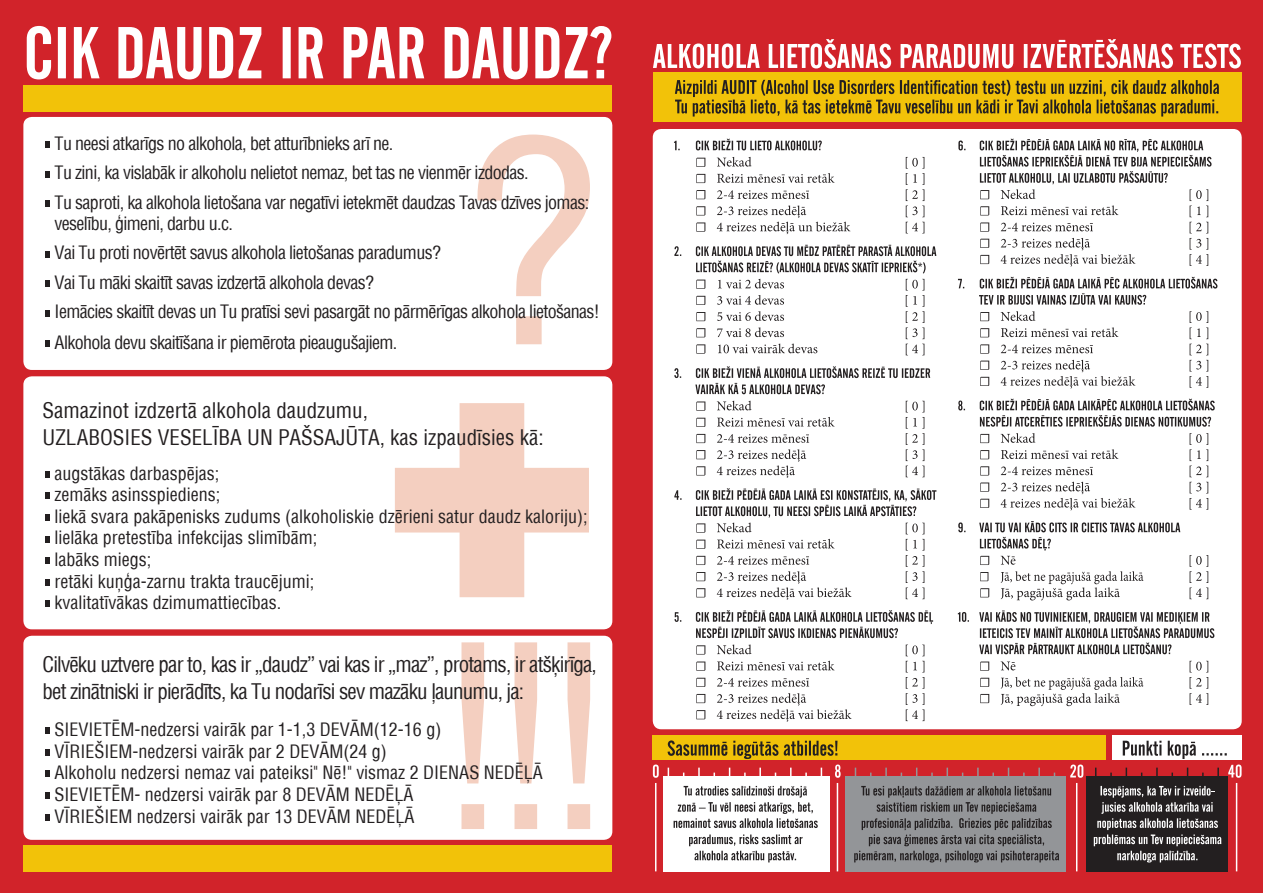
<style>
.page{position:relative;width:1263px;height:893px;background:#d1232a}
.page>*{position:absolute;margin:0;border:0;box-sizing:border-box;transform-origin:0 0}
.t1{font:279.6px "Helvetica Condensed";color:#f4cfc0}
.t2{font:248.85px "Helvetica Condensed";color:#f4cfc0}
.t3{font:21px/27px "Helvetica Condensed";letter-spacing:-.04em;color:#231f20}
.t4{font:21px/27px "Helvetica Condensed";color:#231f20}
.t5{font:18px/21.6px "Helvetica Condensed";color:#231f20}
.t6{font:18px/29.7px "Helvetica Condensed";letter-spacing:-.035em;color:#231f20}
</style>
<div class="page">
<div style="left:23px;top:117px;width:589px;height:253px;background:#fff;border-radius:9px"></div>
<div style="left:23px;top:376px;width:589px;height:253px;background:#fff;border-radius:9px"></div>
<div style="left:23px;top:636px;width:589px;height:204px;background:#fff;border-radius:9px"></div>
<div style="left:23px;top:85px;width:589px;height:26px;background:#f2c209"></div>
<div style="left:23px;top:845px;width:589px;height:27px;background:#f2c209"></div>
<svg style="left:395px;top:403px;width:194px;height:194px"></svg>
<svg style="left:45px;top:141px;width:4px;height:7px"></svg>
<svg style="left:45px;top:200px;width:4px;height:7px"></svg>
<svg style="left:45px;top:171px;width:4px;height:6px"></svg>
<svg style="left:45px;top:251px;width:4px;height:6px"></svg>
<svg style="left:45px;top:280px;width:4px;height:7px"></svg>
<svg style="left:45px;top:310px;width:4px;height:6px"></svg>
<svg style="left:45px;top:340px;width:4px;height:7px"></svg>
<svg style="left:45px;top:471px;width:4px;height:6px"></svg>
<svg style="left:45px;top:492px;width:4px;height:7px"></svg>
<svg style="left:45px;top:514px;width:4px;height:7px"></svg>
<svg style="left:45px;top:536px;width:4px;height:6px"></svg>
<svg style="left:45px;top:557px;width:4px;height:7px"></svg>
<svg style="left:45px;top:579px;width:4px;height:6px"></svg>
<svg style="left:45px;top:600px;width:4px;height:7px"></svg>
<svg style="left:45px;top:727px;width:4px;height:7px"></svg>
<svg style="left:45px;top:749px;width:4px;height:6px"></svg>
<svg style="left:45px;top:770px;width:4px;height:7px"></svg>
<svg style="left:45px;top:792px;width:4px;height:7px"></svg>
<svg style="left:45px;top:814px;width:4px;height:6px"></svg>
<div style="left:653px;top:129px;width:589px;height:600px;background:#fff;border-radius:9px"></div>
<svg style="left:653px;top:39px;width:588px;height:30px"></svg>
<div style="left:653px;top:72px;width:589px;height:50px;background:#f2c209"></div>
<svg style="left:675px;top:80px;width:544px;height:37px"></svg>
<svg style="left:674px;top:141px;width:6px;height:9px"></svg>
<svg style="left:696px;top:139px;width:126px;height:11px"></svg>
<svg style="left:696px;top:158px;width:9px;height:9px"></svg>
<svg style="left:717px;top:157px;width:34px;height:10px"></svg>
<svg style="left:696px;top:174px;width:9px;height:9px"></svg>
<svg style="left:717px;top:173px;width:117px;height:10px"></svg>
<svg style="left:696px;top:190px;width:9px;height:9px"></svg>
<svg style="left:717px;top:190px;width:92px;height:9px"></svg>
<svg style="left:696px;top:206px;width:9px;height:9px"></svg>
<svg style="left:696px;top:222px;width:9px;height:10px"></svg>
<svg style="left:717px;top:205px;width:133px;height:29px"></svg>
<svg style="left:906px;top:157px;width:18px;height:76px"></svg>
<svg style="left:674px;top:246px;width:7px;height:10px"></svg>
<svg style="left:696px;top:245px;width:240px;height:110px"></svg>
<svg style="left:674px;top:368px;width:7px;height:10px"></svg>
<svg style="left:695px;top:366px;width:235px;height:28px"></svg>
<svg style="left:696px;top:401px;width:9px;height:10px"></svg>
<svg style="left:717px;top:401px;width:34px;height:9px"></svg>
<svg style="left:696px;top:418px;width:9px;height:9px"></svg>
<svg style="left:717px;top:417px;width:117px;height:10px"></svg>
<svg style="left:696px;top:434px;width:9px;height:9px"></svg>
<svg style="left:717px;top:434px;width:92px;height:9px"></svg>
<svg style="left:696px;top:450px;width:9px;height:9px"></svg>
<svg style="left:696px;top:466px;width:9px;height:9px"></svg>
<svg style="left:717px;top:449px;width:89px;height:29px"></svg>
<svg style="left:906px;top:401px;width:18px;height:76px"></svg>
<svg style="left:674px;top:490px;width:7px;height:10px"></svg>
<svg style="left:696px;top:488px;width:240px;height:112px"></svg>
<svg style="left:674px;top:612px;width:7px;height:10px"></svg>
<svg style="left:696px;top:610px;width:237px;height:28px"></svg>
<svg style="left:696px;top:645px;width:9px;height:9px"></svg>
<svg style="left:717px;top:644px;width:34px;height:10px"></svg>
<svg style="left:696px;top:661px;width:9px;height:10px"></svg>
<svg style="left:717px;top:661px;width:117px;height:9px"></svg>
<svg style="left:696px;top:678px;width:9px;height:9px"></svg>
<svg style="left:717px;top:678px;width:92px;height:9px"></svg>
<svg style="left:696px;top:694px;width:9px;height:9px"></svg>
<svg style="left:696px;top:710px;width:9px;height:9px"></svg>
<svg style="left:717px;top:693px;width:134px;height:29px"></svg>
<svg style="left:906px;top:645px;width:18px;height:76px"></svg>
<svg style="left:958px;top:140px;width:7px;height:10px"></svg>
<svg style="left:980px;top:139px;width:231px;height:128px"></svg>
<svg style="left:958px;top:279px;width:6px;height:9px"></svg>
<svg style="left:979px;top:277px;width:238px;height:28px"></svg>
<svg style="left:980px;top:312px;width:9px;height:9px"></svg>
<svg style="left:1001px;top:311px;width:34px;height:10px"></svg>
<svg style="left:980px;top:328px;width:9px;height:9px"></svg>
<svg style="left:1001px;top:327px;width:117px;height:10px"></svg>
<svg style="left:980px;top:344px;width:9px;height:10px"></svg>
<svg style="left:1001px;top:345px;width:92px;height:8px"></svg>
<svg style="left:980px;top:361px;width:9px;height:9px"></svg>
<svg style="left:980px;top:377px;width:9px;height:9px"></svg>
<svg style="left:1001px;top:360px;width:134px;height:28px"></svg>
<svg style="left:1189px;top:311px;width:19px;height:77px"></svg>
<svg style="left:958px;top:401px;width:7px;height:9px"></svg>
<svg style="left:980px;top:399px;width:235px;height:28px"></svg>
<svg style="left:980px;top:434px;width:9px;height:9px"></svg>
<svg style="left:1001px;top:433px;width:34px;height:10px"></svg>
<svg style="left:980px;top:450px;width:9px;height:9px"></svg>
<svg style="left:1001px;top:449px;width:117px;height:10px"></svg>
<svg style="left:980px;top:466px;width:9px;height:9px"></svg>
<svg style="left:1001px;top:466px;width:92px;height:9px"></svg>
<svg style="left:980px;top:482px;width:9px;height:10px"></svg>
<svg style="left:980px;top:499px;width:9px;height:9px"></svg>
<svg style="left:1001px;top:482px;width:134px;height:28px"></svg>
<svg style="left:1189px;top:433px;width:19px;height:77px"></svg>
<svg style="left:958px;top:522px;width:7px;height:10px"></svg>
<svg style="left:979px;top:521px;width:201px;height:44px"></svg>
<svg style="left:980px;top:572px;width:8px;height:9px"></svg>
<svg style="left:980px;top:588px;width:9px;height:9px"></svg>
<svg style="left:1001px;top:571px;width:142px;height:29px"></svg>
<svg style="left:1189px;top:555px;width:19px;height:44px"></svg>
<svg style="left:958px;top:612px;width:11px;height:10px"></svg>
<svg style="left:979px;top:610px;width:235px;height:44px"></svg>
<svg style="left:980px;top:661px;width:9px;height:10px"></svg>
<svg style="left:1001px;top:661px;width:14px;height:9px"></svg>
<svg style="left:980px;top:678px;width:9px;height:9px"></svg>
<svg style="left:980px;top:694px;width:9px;height:9px"></svg>
<svg style="left:1001px;top:677px;width:142px;height:29px"></svg>
<svg style="left:1189px;top:661px;width:19px;height:44px"></svg>
<div style="left:653px;top:735px;width:453px;height:25px;background:#f2c209"></div>
<div style="left:1112px;top:735px;width:130px;height:25px;background:#fff"></div>
<hr style="left:655px;top:783px;width:1px;height:88px;background:#fff">
<hr style="left:837px;top:783px;width:1px;height:88px;background:#fff">
<hr style="left:1076px;top:783px;width:1px;height:88px;background:#fff">
<hr style="left:1236px;top:783px;width:1px;height:88px;background:#fff">
<svg style="left:653px;top:764px;width:6px;height:14px"></svg>
<svg style="left:1070px;top:764px;width:13px;height:14px"></svg>
<div style="left:663px;top:776px;width:166px;height:95px;background:#fff"></div>
<div style="left:845px;top:776px;width:220px;height:95px;background:#939598"></div>
<div style="left:1086px;top:776px;width:142px;height:95px;background:#231f20"></div>
<svg style="left:689px;top:834px;width:113px;height:28px"></svg>
<svg style="left:668px;top:740px;width:173px;height:88px"></svg>
<svg style="left:854px;top:768px;width:205px;height:94px"></svg>
<svg style="left:1094px;top:741px;width:147px;height:121px"></svg>
<svg style="left:27px;top:26px;width:584px;height:53px"></svg>
<h1 class="t1" style="left:461px;top:67px;width:141px">?</h1>
<p class="t6" style="left:55px;top:129px;width:536px">Tu neesi atkarīgs no alkohola, bet atturībnieks arī ne.<br>Tu zini, ka vislabāk ir alkoholu nelietot nemaz, bet tas ne vienmēr izdodas.<br>Tu saproti, ka alkohola lietošana var negatīvi ietekmēt daudzas Tavas dzīves jomas:</p>
<p class="t6" style="left:55px;top:209px;width:547px">veselību, ģimeni, darbu u.c.<br>Vai Tu proti novērtēt savus alkohola lietošanas paradumus?<br>Vai Tu māki skaitīt savas izdzertā alkohola devas?<br>Iemācies skaitīt devas un Tu pratīsi sevi pasargāt no pārmērīgas alkohola lietošanas!<br>Alkohola devu skaitīšana ir piemērota pieaugušajiem.</p>
<p class="t4" style="left:43px;top:397px;width:503px">Samazinot izdzertā alkohola daudzumu,<br>UZLABOSIES VESELĪBA UN PAŠSAJŪTA, kas izpaudīsies kā:</p>
<p class="t5" style="left:54px;top:462px;width:535px">augstākas darbaspējas;<br>zemāks asinsspiediens;<br>liekā svara pakāpenisks zudums (alkoholiskie dzērieni satur daudz kaloriju); lielāka pretestība infekcijas slimībām;<br>labāks miegs;<br>retāki kuņģa-zarnu trakta traucējumi;<br>kvalitatīvākas dzimumattiecības.</p>
<h2 class="t2" style="left:431px;top:583px;width:190px">!!!</h2>
<p class="t3" style="left:43px;top:651px;width:556px">Cilvēku uztvere par to, kas ir „daudz” vai kas ir „maz”, protams, ir atšķirīga, bet zinātniski ir pierādīts, ka Tu nodarīsi sev mazāku ļaunumu, ja:</p>
<p class="t5" style="left:54px;top:719px;width:490px">SIEVIETĒM-nedzersi vairāk par 1-1,3 DEVĀM(12-16 g)<br>VĪRIEŠIEM-nedzersi vairāk par 2 DEVĀM(24 g)<br>Alkoholu nedzersi nemaz vai pateiksi" Nē!" vismaz 2 DIENAS NEDĒĻĀ SIEVIETĒM- nedzersi vairāk par 8 DEVĀM NEDĒĻĀ<br>VĪRIEŠIEM nedzersi vairāk par 13 DEVĀM NEDĒĻĀ</p>
</div>
